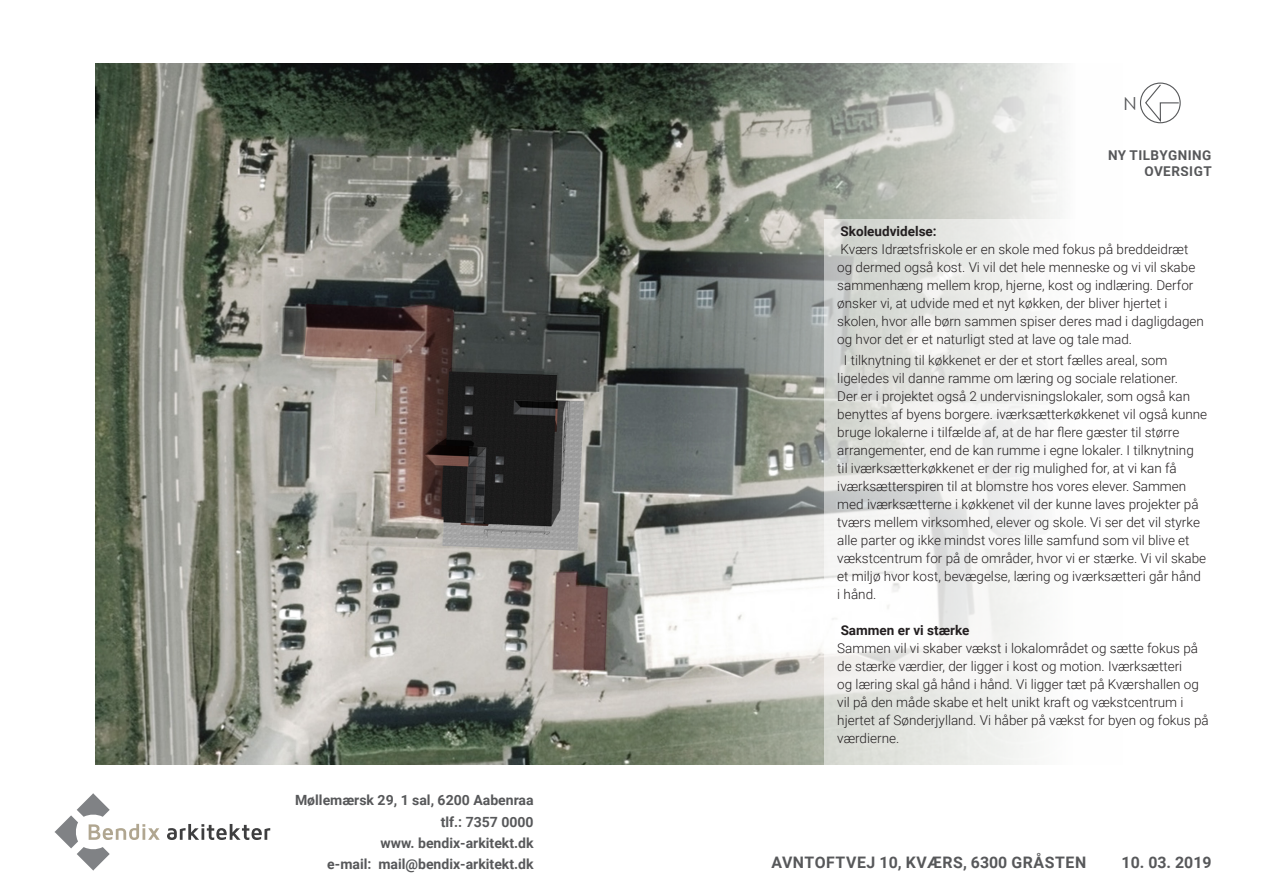
<style>
.page{position:relative;width:1263px;height:893px;background:#fff}
.page>*{position:absolute;margin:0;border:0;box-sizing:border-box;transform-origin:0 0}
.t1{font:18px "Century Gothic";color:#57585a}
.t2{font:700 15.9px "Roboto";letter-spacing:.03em;color:#57585a}
.t3{font:700 14.1px/21.5px "Roboto";color:#57585a;text-align:right}
.t4{font:300 13.5px/18px "Roboto";color:#231f20}
.t5{font:700 13.5px "Roboto";color:#231f20}
.t6{font:700 13.5px/16.2px "Roboto";letter-spacing:.035em;color:#57585a;text-align:right}
</style>
<div class="page">
<svg style="left:55px;top:793px;width:105px;height:77px"></svg>
<svg style="left:167px;top:824px;width:103px;height:16px"></svg>
<img style="left:96px;top:64px;width:966px;height:701px">
<div style="left:1140px;top:83px;width:41px;height:40px;border:1px solid #57585a;border-radius:50%"></div>
<svg style="left:1144px;top:83px;width:36px;height:41px"></svg>
<svg style="left:825px;top:219px;width:237px;height:546px;fill:#f0f0ef"></svg>
<p class="t3" style="left:295px;top:789px;width:240px">Møllemærsk 29, 1 sal, 6200 Aabenraa tlf.: 7357 0000<br>www. bendix-arkitekt.dk<br>e-mail: mail@bendix-arkitekt.dk</p>
<p class="t1" style="left:1123px;top:91px;width:15px">N</p>
<p class="t6" style="left:1108px;top:146px;width:105px">NY TILBYGNING<br>OVERSIGT</p>
<p class="t5" style="left:840px;top:221px;width:98px">Skoleudvidelse:</p>
<p class="t4" style="left:837px;top:239px;width:359px">Kværs Idrætsfriskole er en skole med fokus på breddeidræt og dermed også kost. Vi vil det hele menneske og vi vil skabe sammenhæng mellem krop, hjerne, kost og indlæring. Derfor ønsker vi, at udvide med et nyt køkken, der bliver hjertet i</p>
<p class="t4" style="left:837px;top:311px;width:368px">skolen, hvor alle børn sammen spiser deres mad i dagligdagen og hvor det er et naturligt sted at lave og tale mad.</p>
<p class="t4" style="left:837px;top:350px;width:371px;text-indent:7px">I tilknytning til køkkenet er der et stort fælles areal, som ligeledes vil danne ramme om læring og sociale relationer.<br>Der er i projektet også 2 undervisningslokaler, som også kan benyttes af byens borgere. iværksætterkøkkenet vil også kunne bruge lokalerne i tilfælde af, at de har flere gæster til større arrangementer, end de kan rumme i egne lokaler. I tilknytning til iværksætterkøkkenet er der rig mulighed for, at vi kan få iværksætterspiren til at blomstre hos vores elever. Sammen med iværksætterne i køkkenet vil der kunne laves projekter på tværs mellem virksomhed, elever og skole. Vi ser det vil styrke alle parter og ikke mindst vores lille samfund som vil blive et vækstcentrum for på de områder, hvor vi er stærke. Vi vil skabe et miljø hvor kost, bevægelse, læring og iværksætteri går hånd i hånd.</p>
<p class="t5" style="left:841px;top:620px;width:130px">Sammen er vi stærke</p>
<p class="t4" style="left:837px;top:638px;width:373px">Sammen vil vi skaber vækst i lokalområdet og sætte fokus på de stærke værdier, der ligger i kost og motion. Iværksætteri<br>og læring skal gå hånd i hånd. Vi ligger tæt på Kværshallen og vil på den måde skabe et helt unikt kraft og vækstcentrum i hjertet af Sønderjylland. Vi håber på vækst for byen og fokus på værdierne.</p>
<p class="t2" style="left:771px;top:851px;width:316px">AVNTOFTVEJ 10, KVÆRS, 6300 GRÅSTEN</p>
<p class="t2" style="left:1121px;top:851px;width:91px">10. 03. 2019</p>
</div>
